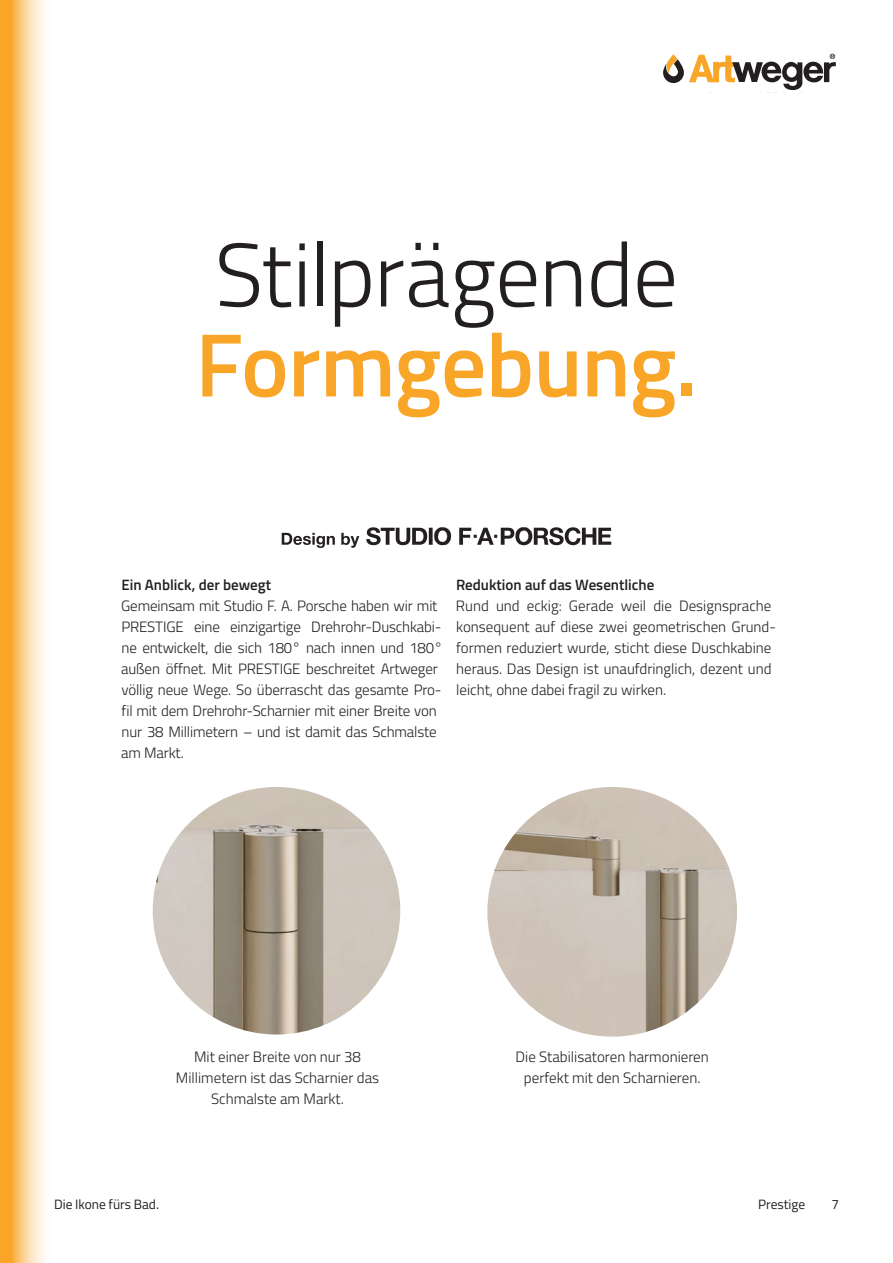
<style>
.page{position:relative;width:893px;height:1263px;background:#fff}
.page>*{position:absolute;margin:0;border:0;box-sizing:border-box;transform-origin:0 0}
.Headline_60_60_Light___Schwarz{font:300 90px "Titillium Web";letter-spacing:-.01em;color:#231f20}
.Headline_60_60_Semibold_Gelb{font:600 90px "Titillium Web";letter-spacing:-.005em;color:#f9a628}
.FT_10_14_Light___BLOCK{font:300 15px/21px "Titillium Web";letter-spacing:-.005em;color:#231f20;text-align:center}
.FT_Headline_10_14_Semibold{font:600 15px "Titillium Web";color:#231f20}
.t1{font:13.5px "Titillium Web";color:#231f20}
</style>
<div class="page">
<img style="left:487px;top:787px;width:250px;height:250px;border-radius:125px">
<img style="left:153px;top:787px;width:247px;height:247px;border-radius:124px">
<svg style="left:366px;top:527px;width:85px;height:18px"></svg>
<svg style="left:459px;top:527px;width:152px;height:18px"></svg>
<svg style="left:282px;top:533px;width:77px;height:15px"></svg>
<svg style="left:0;top:0;width:45px;height:1263px;background:#fbcc85"></svg>
<svg style="left:663px;top:54px;width:173px;height:36px"></svg>
<p class="Headline_60_60_Light___Schwarz" style="left:215px;top:210px;width:465px">Stilprägende</p>
<p class="Headline_60_60_Semibold_Gelb" style="left:195px;top:297px;width:504px">Formgebung.</p>
<p class="FT_Headline_10_14_Semibold" style="left:122px;top:573px;width:151px">Ein Anblick, der bewegt</p>
<p class="FT_10_14_Light___BLOCK" style="left:121px;top:594px;width:323px;text-align:left">Gemeinsam mit Studio F. A. Porsche haben wir mit PRESTIGE eine einzigartige Drehrohr-Duschkabi&shy;ne entwickelt, die sich 180° nach innen und 180° außen öffnet. Mit PRESTIGE beschreitet Artweger völlig neue Wege. So überrascht das gesamte Pro&shy;fil mit dem Drehrohr-Scharnier mit einer Breite von nur 38 Millimetern – und ist damit das Schmalste am Markt.</p>
<p class="FT_Headline_10_14_Semibold" style="left:456px;top:573px;width:200px">Reduktion auf das Wesentliche</p>
<p class="FT_10_14_Light___BLOCK" style="left:456px;top:594px;width:322px;text-align:left">Rund und eckig: Gerade weil die Designsprache konsequent auf diese zwei geometrischen Grund&shy;formen reduziert wurde, sticht diese Duschkabine heraus. Das Design ist unaufdringlich, dezent und leicht, ohne dabei fragil zu wirken.</p>
<p class="FT_10_14_Light___BLOCK" style="left:176px;top:1046px;width:205px">Mit einer Breite von nur 38<br>Millimetern ist das Scharnier das<br>Schmalste am Markt.</p>
<p class="FT_10_14_Light___BLOCK" style="left:516px;top:1046px;width:195px">Die Stabilisatoren harmonieren perfekt mit den Scharnieren.</p>
<p class="t1" style="left:54px;top:1194px;width:106px">Die Ikone fürs Bad.</p>
<p class="t1" style="left:758px;top:1194px;width:49px">Prestige</p>
<p class="t1" style="left:831px;top:1194px;width:9px">7</p>
</div>
